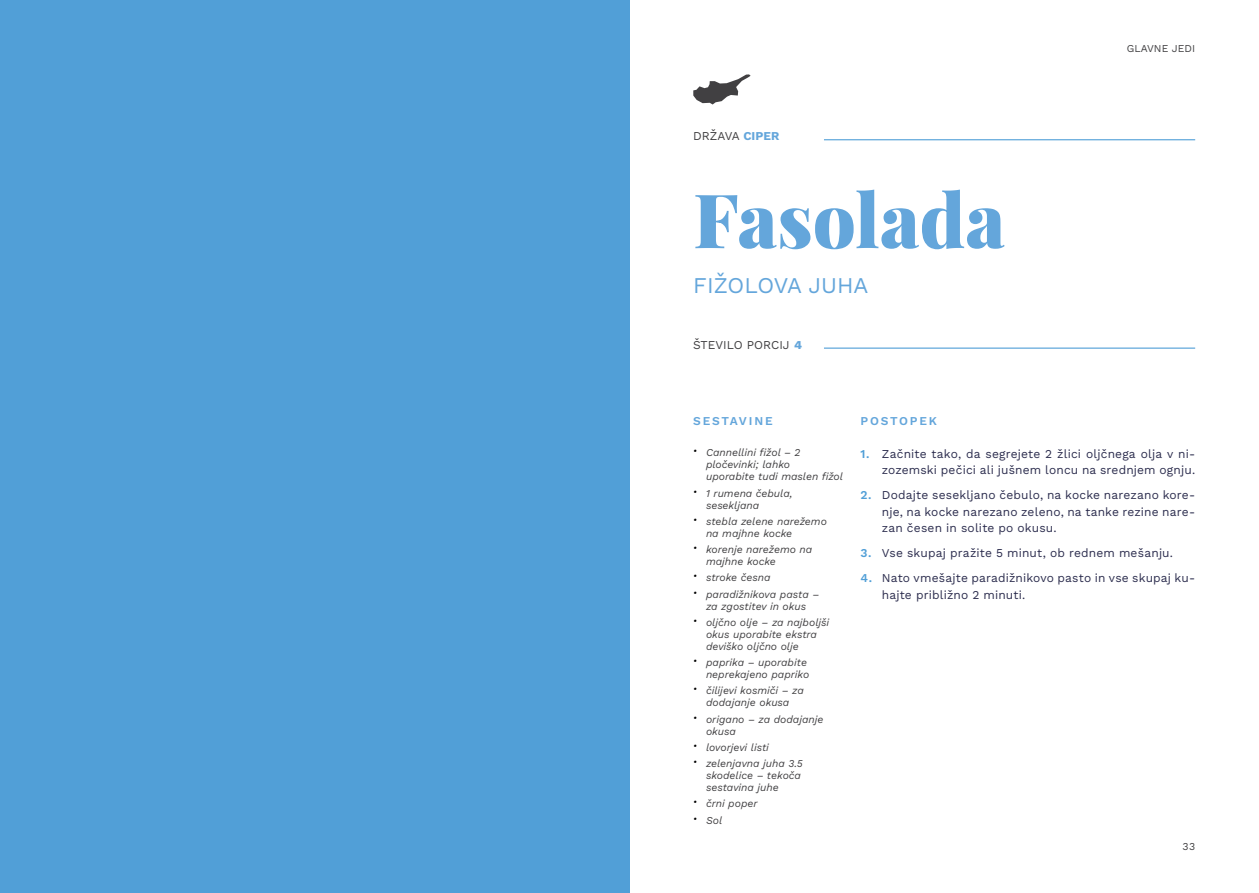
<style>
.page{position:relative;width:1259px;height:893px;background:#fff}
.page>*{position:absolute;margin:0;border:0;box-sizing:border-box;transform-origin:0 0}
.t1{font:900 75px "Playfair Display";color:#64a6db}
.t2{font:22.5px "Work Sans";color:#64a6db}
.t3{font:12px/16.5px "Work Sans";letter-spacing:.015em;color:#2c2d4e;text-align:right}
.t4{font:12px "Work Sans";color:#414042}
.t5{font:600 12px "Work Sans";letter-spacing:.15em;color:#64a6db}
.t6{font:italic 10.5px/12px "Work Sans";color:#414042}
.t7{font:10.5px "Work Sans";color:#414042}
.s1{font-weight:700;color:#64a6db}
.s2{font-weight:800;color:#64a6db}
.s3{font-size:18px;color:#000}
.s4{font-weight:600;color:#519fd7}
</style>
<div class="page">
<svg style="left:693px;top:74px;width:57px;height:31px"></svg>
<hr style="left:824px;top:348px;width:371px;height:1px;background:#519fd7">
<hr style="left:824px;top:139px;width:371px;height:1px;background:#519fd7">
<div style="left:0;top:0;width:629px;height:893px;background:#519fd7"></div>
<p class="t4" style="left:693px;top:127px;width:87px">DRŽAVA <span class="s1">CIPER</span></p>
<h1 class="t1" style="left:693px;top:161px;width:313px">Fasolada</h1>
<h2 class="t2" style="left:693px;top:268px;width:177px">FIŽOLOVA JUHA</h2>
<p class="t4" style="left:693px;top:335px;width:110px">ŠTEVILO PORCIJ <span class="s2">4</span></p>
<p class="t5" style="left:693px;top:412px;width:81px">SESTAVINE</p>
<p class="t5" style="left:860px;top:412px;width:78px">POSTOPEK</p>
<p class="t7" style="left:1127px;top:41px;width:70px">GLAVNE JEDI</p>
<p class="t6" style="left:706px;top:446px;width:138px;text-indent:-13px"><span class="s3">ψ</span> Cannellini fižol – 2 pločevinki; lahko<br>uporabite tudi maslen fižol</p>
<p class="t6" style="left:706px;top:486px;width:88px;text-indent:-13px"><span class="s3">ψ</span> 1 rumena čebula, sesekljana</p>
<p class="t6" style="left:706px;top:514px;width:122px;text-indent:-13px"><span class="s3">ψ</span> stebla zelene narežemo na majhne kocke</p>
<p class="t6" style="left:706px;top:543px;width:108px;text-indent:-13px"><span class="s3">ψ</span> korenje narežemo na majhne kocke</p>
<p class="t6" style="left:693px;top:569px;width:127px;line-height:16.2px"><span class="s3">ψ</span> stroke česna<br><span class="s3">ψ</span> paradižnikova pasta –</p>
<p class="t6" style="left:693px;top:597px;width:137px;line-height:16.2px;text-indent:13px">za zgostitev in okus<br><span class="s3">ψ</span> oljčno olje – za najboljši</p>
<p class="t6" style="left:706px;top:627px;width:112px">okus uporabite ekstra deviško oljčno olje</p>
<p class="t6" style="left:693px;top:656px;width:117px;text-align:right"><span class="s3">ψ</span> paprika – uporabite neprekajeno papriko</p>
<p class="t6" style="left:693px;top:684px;width:112px;text-align:center"><span class="s3">ψ</span> čilijevi kosmiči – za dodajanje okusa</p>
<p class="t6" style="left:706px;top:712px;width:119px;text-indent:-13px"><span class="s3">ψ</span> origano – za dodajanje okusa</p>
<p class="t6" style="left:693px;top:738px;width:111px;line-height:16.2px"><span class="s3">ψ</span> lovorjevi listi<br><span class="s3">ψ</span> zelenjavna juha 3.5</p>
<p class="t6" style="left:706px;top:769px;width:96px">skodelice – tekoča sestavina juhe</p>
<p class="t6" style="left:693px;top:795px;width:66px;line-height:16.2px"><span class="s3">ψ</span> črni poper <span class="s3">ψ</span> Sol</p>
<p class="t3" style="left:860px;top:445px;width:336px"><span class="s4">1.</span> Začnite tako, da segrejete 2 žlici oljčnega olja v ni&shy;zozemski pečici ali jušnem loncu na srednjem ognju.</p>
<p class="t3" style="left:882px;top:486px;width:315px;text-align:justify;text-indent:-21px"><span class="s4">2.</span> Dodajte sesekljano čebulo, na kocke narezano kore&shy;nje, na kocke narezano zeleno, na tanke rezine nare&shy;zan česen in solite po okusu.</p>
<p class="t3" style="left:860px;top:544px;width:314px"><span class="s4">3.</span> Vse skupaj pražite 5 minut, ob rednem mešanju.</p>
<p class="t3" style="left:882px;top:569px;width:315px;text-align:left;text-indent:-21px"><span class="s4">4.</span> Nato vmešajte paradižnikovo pasto in vse skupaj ku&shy;hajte približno 2 minuti.</p>
<p class="t7" style="left:1182px;top:839px;width:14px">33</p>
</div>
